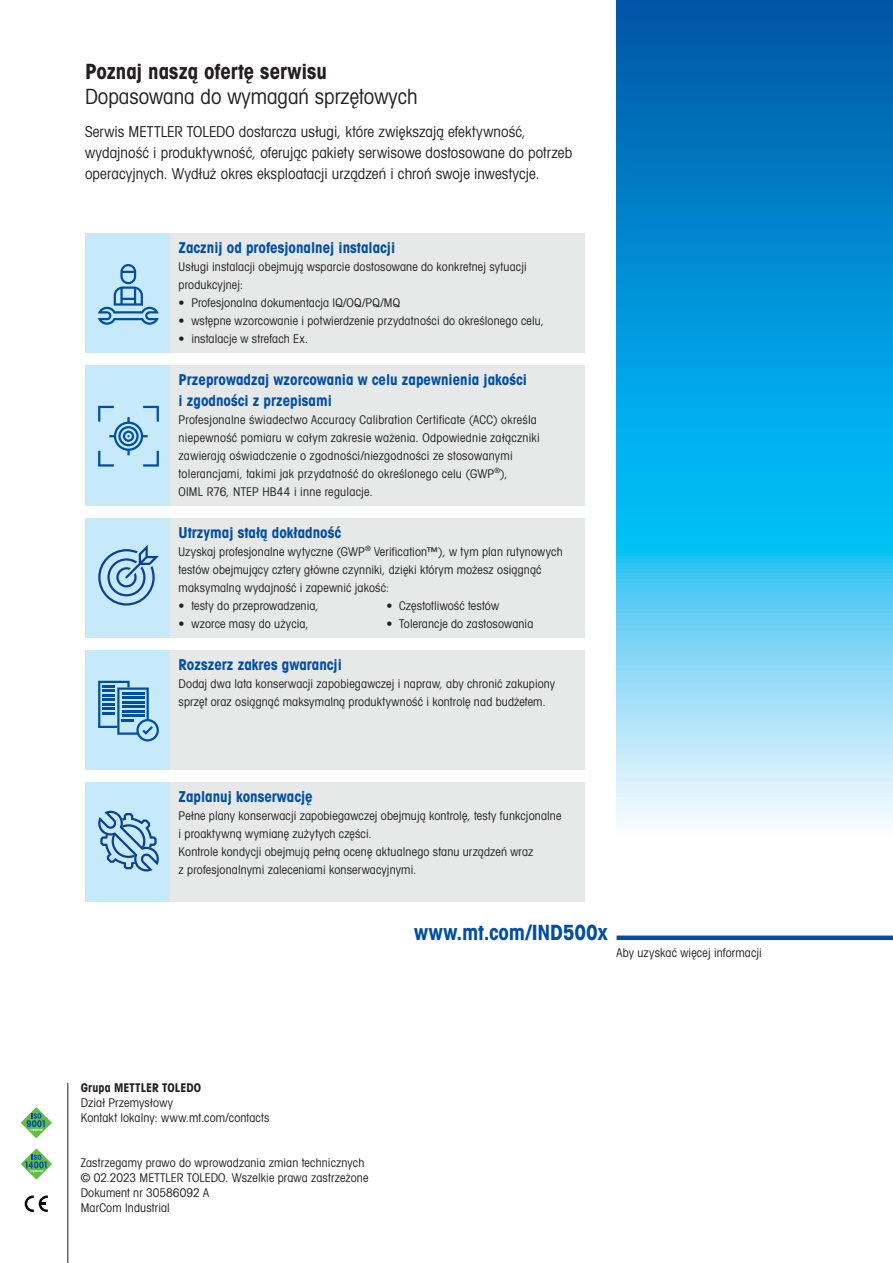
<style>
.page{position:relative;width:893px;height:1263px;background:#fff}
.page>*{position:absolute;margin:0;border:0;box-sizing:border-box;transform-origin:0 0}
.t1{font:21px "Avant Gardefor MT Bk";color:#231f20}
.t2{font:21px "Avant Gardefor MT Bd";letter-spacing:-.005em;color:#231f20}
.t3{font:21px "Avant Gardefor MT Bd";letter-spacing:-.005em;color:#004fa3}
.t4{font:15px/21px "Avant Gardefor MT Bk";letter-spacing:.005em;color:#231f20}
.t5{font:15px/21px "Avant Gardefor MT Bd";color:#004fa3}
.t6{font:12px/18px "Avant Gardefor MT Bk";letter-spacing:.015em;color:#231f20}
.t7{font:12px "Avant Gardefor MT Bd";letter-spacing:.005em;color:#231f20}
</style>
<div class="page">
<div style="left:617px;top:935px;width:276px;height:5px;background:#004fa3"></div>
<svg style="left:21px;top:1148px;width:31px;height:32px"></svg>
<svg style="left:21px;top:1107px;width:31px;height:31px"></svg>
<svg style="left:25px;top:1195px;width:23px;height:17px"></svg>
<hr style="left:68px;top:1083px;width:1px;height:180px;background:#231f20">
<svg style="left:617px;top:0;width:276px;height:823px;background:#31a8df"></svg>
<div style="left:85px;top:366px;width:85px;height:140px;background:#c7eafb"></div>
<svg style="left:98px;top:406px;width:61px;height:61px"></svg>
<div style="left:170px;top:366px;width:415px;height:140px;background:#e7e8e8"></div>
<div style="left:85px;top:651px;width:85px;height:119px;background:#c7eafb"></div>
<svg style="left:98px;top:681px;width:61px;height:60px"></svg>
<div style="left:170px;top:651px;width:415px;height:119px;background:#e7e8e8"></div>
<div style="left:85px;top:782px;width:85px;height:119px;background:#c7eafb"></div>
<svg style="left:98px;top:811px;width:61px;height:60px"></svg>
<div style="left:170px;top:782px;width:415px;height:119px;background:#e7e8e8"></div>
<div style="left:85px;top:234px;width:85px;height:119px;background:#c7eafb"></div>
<div style="left:170px;top:234px;width:415px;height:119px;background:#e7e8e8"></div>
<svg style="left:98px;top:264px;width:61px;height:61px"></svg>
<div style="left:85px;top:519px;width:85px;height:119px;background:#c7eafb"></div>
<svg style="left:98px;top:545px;width:61px;height:60px"></svg>
<div style="left:170px;top:519px;width:415px;height:119px;background:#e7e8e8"></div>
<h1 class="t2" style="left:85px;top:58px;width:243px">Poznaj naszą ofertę serwisu</h1>
<h1 class="t1" style="left:85px;top:84px;width:334px">Dopasowana do wymagań sprzętowych</h1>
<p class="t4" style="left:85px;top:121px;width:489px">Serwis METTLER TOLEDO dostarcza usługi, które zwiększają efektywność, wydajność i produktywność, oferując pakiety serwisowe dostosowane do potrzeb operacyjnych. Wydłuż okres eksploatacji urządzeń i chroń swoje inwestycje.</p>
<p class="t5" style="left:179px;top:237px;width:218px">Zacznij od profesjonalnej instalacji</p>
<p class="t6" style="left:179px;top:258px;width:350px">Usługi instalacji obejmują wsparcie dostosowane do konkretnej sytuacji produkcyjnej:</p>
<p class="t6" style="left:179px;top:294px;width:223px">• Profesjonalna dokumentacja IQ/OQ/PQ/MQ</p>
<p class="t6" style="left:179px;top:312px;width:367px">• wstępne wzorcowanie i potwierdzenie przydatności do określonego celu,</p>
<p class="t6" style="left:179px;top:330px;width:131px">• instalacje w strefach Ex.</p>
<p class="t5" style="left:179px;top:369px;width:350px">Przeprowadzaj wzorcowania w celu zapewnienia jakości i zgodności z przepisami</p>
<p class="t6" style="left:179px;top:410px;width:363px">Profesjonalne świadectwo Accuracy Calibration Certificate (ACC) określa niepewność pomiaru w całym zakresie ważenia. Odpowiednie załączniki zawierają oświadczenie o zgodności/niezgodności ze stosowanymi tolerancjami, takimi jak przydatność do określonego celu (GWP<sup>®</sup>),<br>OIML R76, NTEP HB44 i inne regulacje.</p>
<p class="t5" style="left:179px;top:522px;width:164px">Utrzymaj stałą dokładność</p>
<p class="t6" style="left:179px;top:543px;width:386px">Uzyskaj profesjonalne wytyczne (GWP<sup>®</sup> Verification™), w tym plan rutynowych testów obejmujący cztery główne czynniki, dzięki którym możesz osiągnąć maksymalną wydajność i zapewnić jakość:</p>
<p class="t6" style="left:179px;top:596px;width:142px">• testy do przeprowadzenia,</p>
<p class="t6" style="left:179px;top:614px;width:132px">• wzorce masy do użycia,</p>
<p class="t6" style="left:386px;top:596px;width:114px">• Częstotliwość testów</p>
<p class="t6" style="left:386px;top:614px;width:148px">• Tolerancje do zastosowania</p>
<p class="t5" style="left:179px;top:654px;width:165px">Rozszerz zakres gwarancji</p>
<p class="t6" style="left:179px;top:674px;width:378px">Dodaj dwa lata konserwacji zapobiegawczej i napraw, aby chronić zakupiony sprzęt oraz osiągnąć maksymalną produktywność i kontrolę nad budżetem.</p>
<p class="t5" style="left:179px;top:785px;width:136px">Zaplanuj konserwację</p>
<p class="t6" style="left:179px;top:806px;width:384px">Pełne plany konserwacji zapobiegawczej obejmują kontrolę, testy funkcjonalne i proaktywną wymianę zużytych części.<br>Kontrole kondycji obejmują pełną ocenę aktualnego stanu urządzeń wraz<br>z profesjonalnymi zaleceniami konserwacyjnymi.</p>
<h1 class="t3" style="left:414px;top:919px;width:195px">www.mt.com/IND500x</h1>
<p class="t6" style="left:617px;top:944px;width:147px">Aby uzyskać więcej informacji</p>
<p class="t7" style="left:81px;top:1080px;width:122px">Grupa METTLER TOLEDO</p>
<p class="t6" style="left:81px;top:1095px;width:190px;line-height:15px">Dział Przemysłowy<br>Kontakt lokalny: www.mt.com/contacts</p>
<p class="t6" style="left:81px;top:1155px;width:289px;line-height:15px">Zastrzegamy prawo do wprowadzania zmian technicznych © 02.2023 METTLER TOLEDO. Wszelkie prawa zastrzeżone Dokument nr 30586092 A<br>MarCom Industrial</p>
</div>
